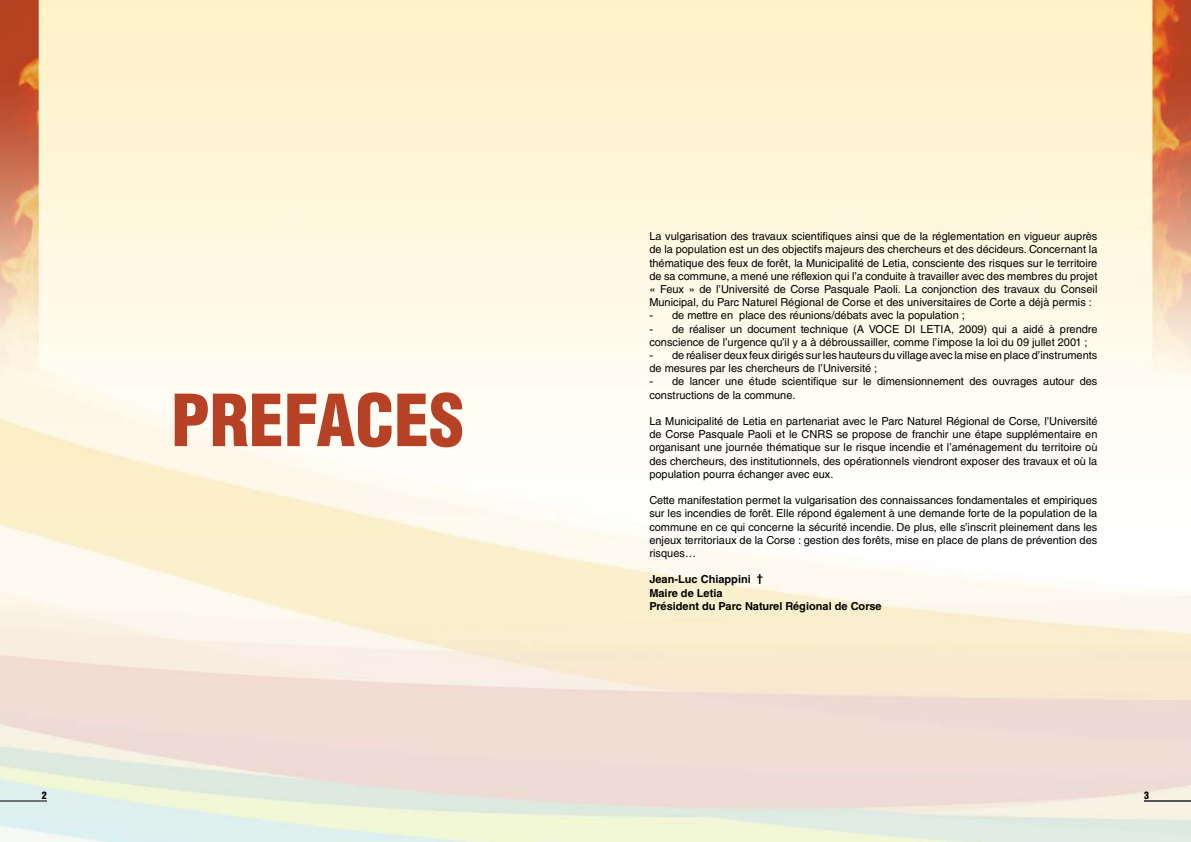
<style>
.page{position:relative;width:1191px;height:842px;background:#fff}
.page>*{position:absolute;margin:0;border:0;box-sizing:border-box;transform-origin:0 0}
.t1{font:900 condensed 70px "Helvetica LT Std";color:#b64124}
.t2{font:11px/13.2px "Helvetica LT Std";color:#000;text-align:justify}
.t3{font:700 11px/13.2px "Helvetica LT Std";color:#000}
.t4{font:900 condensed 10px "Helvetica LT Std";color:#000}
</style>
<div class="page">
<img style="left:0;top:0;width:1191px;height:842px">
<hr style="left:0;top:801px;width:47px;height:1px;background:#707172">
<hr style="left:1144px;top:800px;width:47px;height:2px;background:#58585a">
<h1 class="t1" style="left:171px;top:376px;width:295px">PREFACES</h1>
<p class="t2" style="left:649px;top:230px;width:449px">La vulgarisation des travaux scientifiques ainsi que de la réglementation en vigueur auprès de la population est un des objectifs majeurs des chercheurs et des décideurs. Concernant la thématique des feux de forêt, la Municipalité de Letia, consciente des risques sur le territoire de sa commune, a mené une réflexion qui l’a conduite à travailler avec des membres du projet « Feux » de l’Université de Corse Pasquale Paoli. La conjonction des travaux du Conseil Municipal, du Parc Naturel Régional de Corse et des universitaires de Corte a déjà permis :</p>
<p class="t2" style="left:649px;top:309px;width:317px">- de mettre en place des réunions/débats avec la population ;</p>
<p class="t2" style="left:649px;top:322px;width:449px">- de réaliser un document technique (A VOCE DI LETIA, 2009) qui a aidé à prendre conscience de l’urgence qu’il y a à débroussailler, comme l’impose la loi du 09 jullet 2001 ;</p>
<p class="t2" style="left:649px;top:348px;width:449px">- de réaliser deux feux dirigés sur les hauteurs du village avec la mise en place d’instruments de mesures par les chercheurs de l’Université ;</p>
<p class="t2" style="left:649px;top:375px;width:449px">- de lancer une étude scientifique sur le dimensionnement des ouvrages autour des constructions de la commune.</p>
<p class="t2" style="left:649px;top:414px;width:449px">La Municipalité de Letia en partenariat avec le Parc Naturel Régional de Corse, l’Université de Corse Pasquale Paoli et le CNRS se propose de franchir une étape supplémentaire en organisant une journée thématique sur le risque incendie et l’aménagement du territoire où des chercheurs, des institutionnels, des opérationnels viendront exposer des travaux et où la population pourra échanger avec eux.</p>
<p class="t2" style="left:649px;top:494px;width:449px">Cette manifestation permet la vulgarisation des connaissances fondamentales et empiriques sur les incendies de forêt. Elle répond également à une demande forte de la population de la commune en ce qui concerne la sécurité incendie. De plus, elle s’inscrit pleinement dans les enjeux territoriaux de la Corse : gestion des forêts, mise en place de plans de prévention des risques…</p>
<p class="t3" style="left:649px;top:573px;width:234px">Jean-Luc Chiappini †<br>Maire de Letia<br>Président du Parc Naturel Régional de Corse</p>
<p class="t4" style="left:42px;top:789px;width:6px">2</p>
<p class="t4" style="left:1144px;top:789px;width:6px">3</p>
</div>
